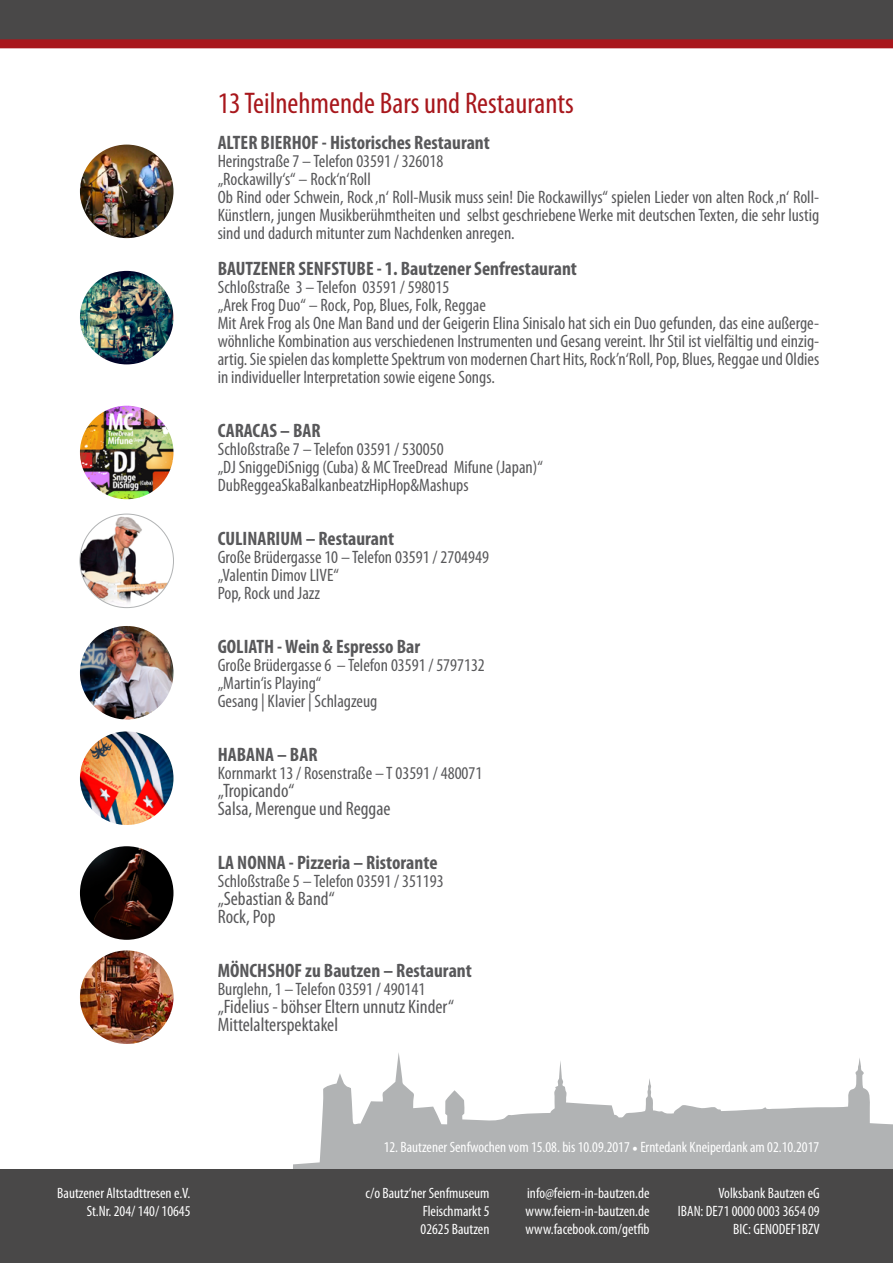
<style>
.page{position:relative;width:893px;height:1263px;background:#fff}
.page>*{position:absolute;margin:0;border:0;box-sizing:border-box;transform-origin:0 0}
.t1{font:condensed 30px "Myriad Pro";color:#a8171c}
.t2{font:700 condensed 19.5px "Myriad Pro";color:#58585a}
.t3{font:condensed 19.5px/18px "Myriad Pro";color:#58585a}
.t4{font:condensed 18px/18px "Myriad Pro";color:#58585a}
.t5{font:condensed 15px/18px "Myriad Pro";color:#fff;text-align:justify}
.s1{font-family:"Minion Pro";font-stretch:normal}
</style>
<div class="page">
<div style="left:0;top:0;width:893px;height:40px;background:#494848"></div>
<div style="left:0;top:39px;width:893px;height:9px;background:#a8171c"></div>
<img style="left:80px;top:145px;width:93px;height:93px;border-radius:47px">
<img style="left:80px;top:271px;width:93px;height:93px;border-radius:47px">
<img style="left:80px;top:406px;width:93px;height:93px;border-radius:47px">
<img style="left:80px;top:514px;width:93px;height:94px;border-radius:47px">
<img style="left:80px;top:626px;width:93px;height:93px;border-radius:47px">
<img style="left:80px;top:731px;width:93px;height:94px;border-radius:47px">
<img style="left:80px;top:846px;width:93px;height:94px;border-radius:47px">
<svg style="left:293px;top:1053px;width:600px;height:116px;fill:#b1b3b4"></svg>
<div style="left:0;top:1169px;width:893px;height:94px;background:#494848"></div>
<img style="left:80px;top:950px;width:93px;height:94px;border-radius:47px">
<h1 class="t1" style="left:218px;top:85px;width:358px">13 Teilnehmende Bars und Restaurants</h1>
<p class="t2" style="left:218px;top:130px;width:274px">ALTER BIERHOF - Historisches Restaurant</p>
<p class="t4" style="left:218px;top:151px;width:603px">Heringstraße 7 – Telefon 03591 / 326018<br>„Rockawilly‘s“ – Rock‘n‘Roll<br>Ob Rind oder Schwein, Rock ‚n‘ Roll-Musik muss sein! Die Rockawillys“ spielen Lieder von alten Rock ‚n‘ Roll-Künstlern, jungen Musikberühmtheiten und selbst geschriebene Werke mit deutschen Texten, die sehr lustig sind und dadurch mitunter zum Nachdenken anregen.</p>
<p class="t2" style="left:218px;top:256px;width:361px">BAUTZENER SENFSTUBE - 1. Bautzener Senfrestaurant</p>
<p class="t4" style="left:218px;top:277px;width:603px">Schloßstraße 3 – Telefon 03591 / 598015<br>„Arek Frog Duo“ – Rock, Pop, Blues, Folk, Reggae<br>Mit Arek Frog als One Man Band und der Geigerin Elina Sinisalo hat sich ein Duo gefunden, das eine außerge&shy;wöhnliche Kombination aus verschiedenen Instrumenten und Gesang vereint. Ihr Stil ist vielfältig und einzig&shy;artig. Sie spielen das komplette Spektrum von modernen Chart Hits, Rock’n‘Roll, Pop, Blues, Reggae und Oldies in individueller Interpretation sowie eigene Songs.</p>
<p class="t2" style="left:218px;top:418px;width:104px">CARACAS – BAR</p>
<p class="t4" style="left:218px;top:439px;width:327px">Schloßstraße 7 – Telefon 03591 / 530050<br>„DJ SniggeDiSnigg (Cuba) &amp; MC TreeDread Mifune (Japan)“<br>DubReggeaSkaBalkanbeatzHipHop&amp;Mashups</p>
<p class="t2" style="left:218px;top:526px;width:178px">CULINARIUM – Restaurant</p>
<p class="t4" style="left:218px;top:547px;width:273px">Große Brüdergasse 10 – Telefon 03591 / 2704949 „Valentin Dimov LIVE“<br>Pop, Rock und Jazz</p>
<p class="t2" style="left:218px;top:634px;width:204px">GOLIATH - Wein &amp; Espresso Bar</p>
<p class="t4" style="left:218px;top:655px;width:269px">Große Brüdergasse 6 – Telefon 03591 / 5797132 „Martin‘is Playing“<br>Gesang | Klavier | Schlagzeug</p>
<p class="t2" style="left:218px;top:742px;width:101px">HABANA – BAR</p>
<p class="t4" style="left:218px;top:763px;width:266px">Kornmarkt 13 / Rosenstraße – T 03591 / 480071</p>
<p class="t3" style="left:218px;top:781px;width:174px">„Tropicando“<br>Salsa, Merengue und Reggae</p>
<p class="t2" style="left:218px;top:850px;width:221px">LA NONNA - Pizzeria – Ristorante</p>
<p class="t4" style="left:218px;top:871px;width:227px">Schloßstraße 5 – Telefon 03591 / 351193</p>
<p class="t3" style="left:218px;top:889px;width:118px">„Sebastian &amp; Band“<br>Rock, Pop</p>
<p class="t2" style="left:218px;top:958px;width:256px">MÖNCHSHOF zu Bautzen – Restaurant</p>
<p class="t4" style="left:218px;top:979px;width:209px">Burglehn, 1 – Telefon 03591 / 490141</p>
<p class="t3" style="left:218px;top:997px;width:238px">„Fidelius - böhser Eltern unnutz Kinder“<br>Mittelalterspektakel</p>
<p class="t5" style="left:384px;top:1138px;width:437px">12. Bautzener Senfwochen vom 15.08. bis 10.09.2017 <span class="s1">•</span> Erntedank Kneiperdank am 02.10.2017</p>
<p class="t5" style="left:421px;top:1183px;width:70px;text-indent:-55px">c/o Bautz‘ner Senfmuseum Fleischmarkt 5<br>02625 Bautzen</p>
<p class="t5" style="left:525px;top:1183px;width:126px">info@feiern-in-bautzen.de www.feiern-in-bautzen.de www.facebook.com/getfib</p>
<p class="t5" style="left:57px;top:1183px;width:135px;text-align:right">Bautzener Altstadttresen e.V.<br>St.Nr. 204/ 140/ 10645</p>
<p class="t5" style="left:678px;top:1183px;width:143px;text-align:right">Volksbank Bautzen eG<br>IBAN: DE71 0000 0003 3654 09<br>BIC: GENODEF1BZV</p>
</div>
